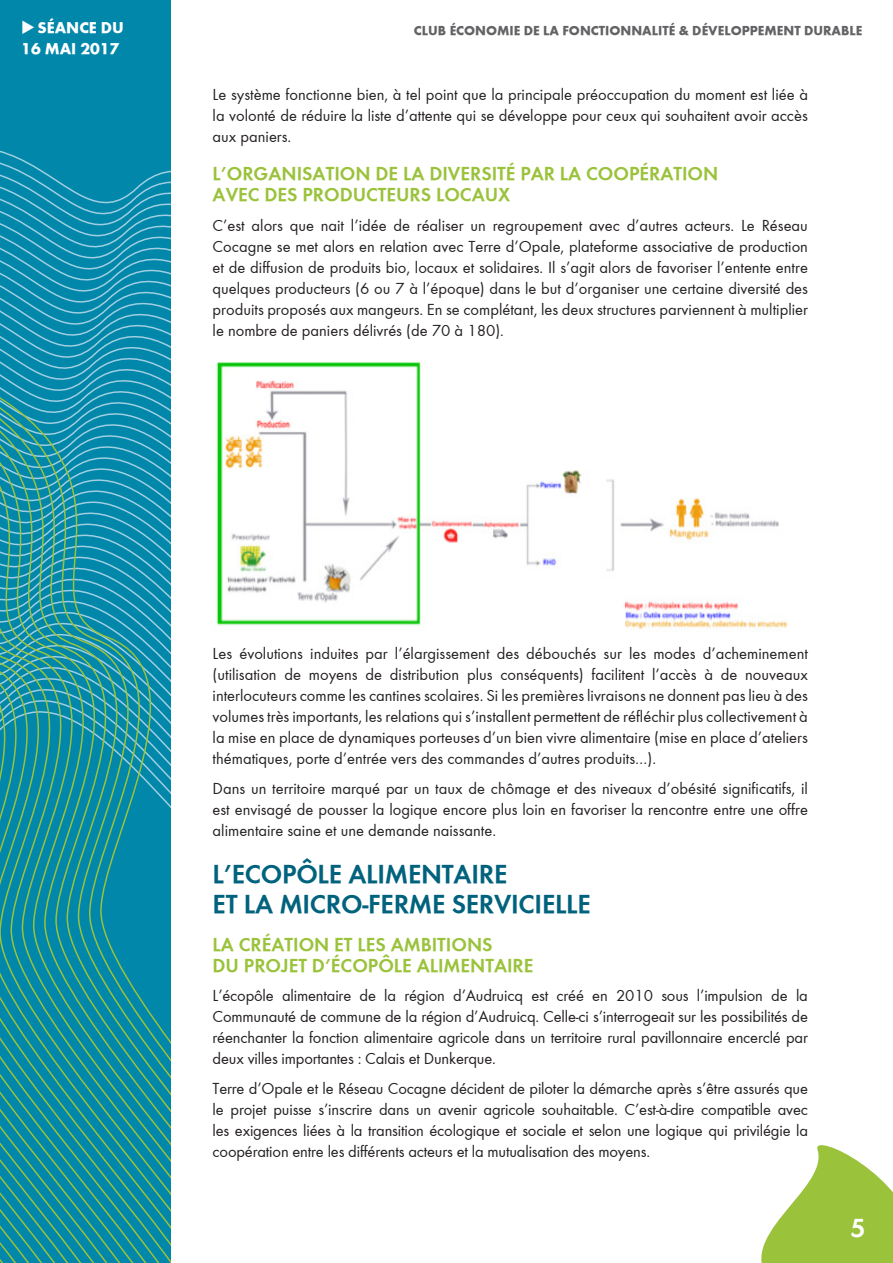
<style>
.page{position:relative;width:893px;height:1263px;background:#fff}
.page>*{position:absolute;margin:0;border:0;box-sizing:border-box;transform-origin:0 0}
.t1{font:700 27px/30px "Function";letter-spacing:-.01em;color:#00627d}
.t2{font:700 27px "Function";color:#fff}
.t3{font:700 19.5px/21px "Function";color:#9ac23b}
.t4{font:16.5px/21px "Function";color:#231f20;text-align:justify}
.t5{font:16.2px "Function LH Heavy";color:#fff}
.t6{font:13.5px "Function LH Heavy";color:#636366}
</style>
<div class="page">
<svg style="left:761px;top:1145px;width:132px;height:118px"></svg>
<svg style="left:0;top:0;width:170px;height:1263px;background:#1590a5"></svg>
<img style="left:216px;top:362px;width:572px;height:268px">
<p class="t5" style="left:21px;top:18px;width:104px">◆SÉANCE DU</p>
<p class="t6" style="left:414px;top:22px;width:450px">CLUB ÉCONOMIE DE LA FONCTIONNALITÉ &amp; DÉVELOPPEMENT DURABLE</p>
<p class="t5" style="left:21px;top:39px;width:100px">16 MAI 2017</p>
<p class="t4" style="left:213px;top:84px;width:597px">Le système fonctionne bien, à tel point que la principale préoccupation du moment est liée à la volonté de réduire la liste d’attente qui se développe pour ceux qui souhaitent avoir accès aux paniers.</p>
<p class="t3" style="left:213px;top:163px;width:507px">L’ORGANISATION DE LA DIVERSITÉ PAR LA COOPÉRATION<br>AVEC DES PRODUCTEURS LOCAUX</p>
<p class="t4" style="left:213px;top:215px;width:597px">C’est alors que nait l’idée de réaliser un regroupement avec d’autres acteurs. Le Réseau Cocagne se met alors en relation avec Terre d’Opale, plateforme associative de production et de diffusion de produits bio, locaux et solidaires. Il s’agit alors de favoriser l’entente entre quelques producteurs (6 ou 7 à l’époque) dans le but d’organiser une certaine diversité des produits proposés aux mangeurs. En se complétant, les deux structures parviennent à multiplier le nombre de paniers délivrés (de 70 à 180).</p>
<p class="t4" style="left:213px;top:643px;width:597px">Les évolutions induites par l’élargissement des débouchés sur les modes d’acheminement (utilisation de moyens de distribution plus conséquents) facilitent l’accès à de nouveaux interlocuteurs comme les cantines scolaires. Si les premières livraisons ne donnent pas lieu à des volumes très importants, les relations qui s’installent permettent de réfléchir plus collectivement à la mise en place de dynamiques porteuses d’un bien vivre alimentaire (mise en place d’ateliers thématiques, porte d’entrée vers des commandes d’autres produits…).</p>
<p class="t4" style="left:213px;top:778px;width:597px">Dans un territoire marqué par un taux de chômage et des niveaux d’obésité significatifs, il est envisagé de pousser la logique encore plus loin en favoriser la rencontre entre une offre alimentaire saine et une demande naissante.</p>
<p class="t1" style="left:213px;top:858px;width:380px">L’ECOPÔLE ALIMENTAIRE<br>ET LA MICRO-FERME SERVICIELLE</p>
<p class="t3" style="left:213px;top:933px;width:322px">LA CRÉATION ET LES AMBITIONS<br>DU PROJET D’ÉCOPÔLE ALIMENTAIRE</p>
<p class="t4" style="left:213px;top:985px;width:597px">L’écopôle alimentaire de la région d’Audruicq est créé en 2010 sous l’impulsion de la Communauté de commune de la région d’Audruicq. Celle-ci s’interrogeait sur les possibilités de réenchanter la fonction alimentaire agricole dans un territoire rural pavillonnaire encerclé par deux villes importantes : Calais et Dunkerque.</p>
<p class="t4" style="left:213px;top:1078px;width:597px">Terre d’Opale et le Réseau Cocagne décident de piloter la démarche après s’être assurés que le projet puisse s’inscrire dans un avenir agricole souhaitable. C’est-à-dire compatible avec les exigences liées à la transition écologique et sociale et selon une logique qui privilégie la coopération entre les différents acteurs et la mutualisation des moyens.</p>
<p class="t2" style="left:850px;top:1212px;width:17px">5</p>
</div>
